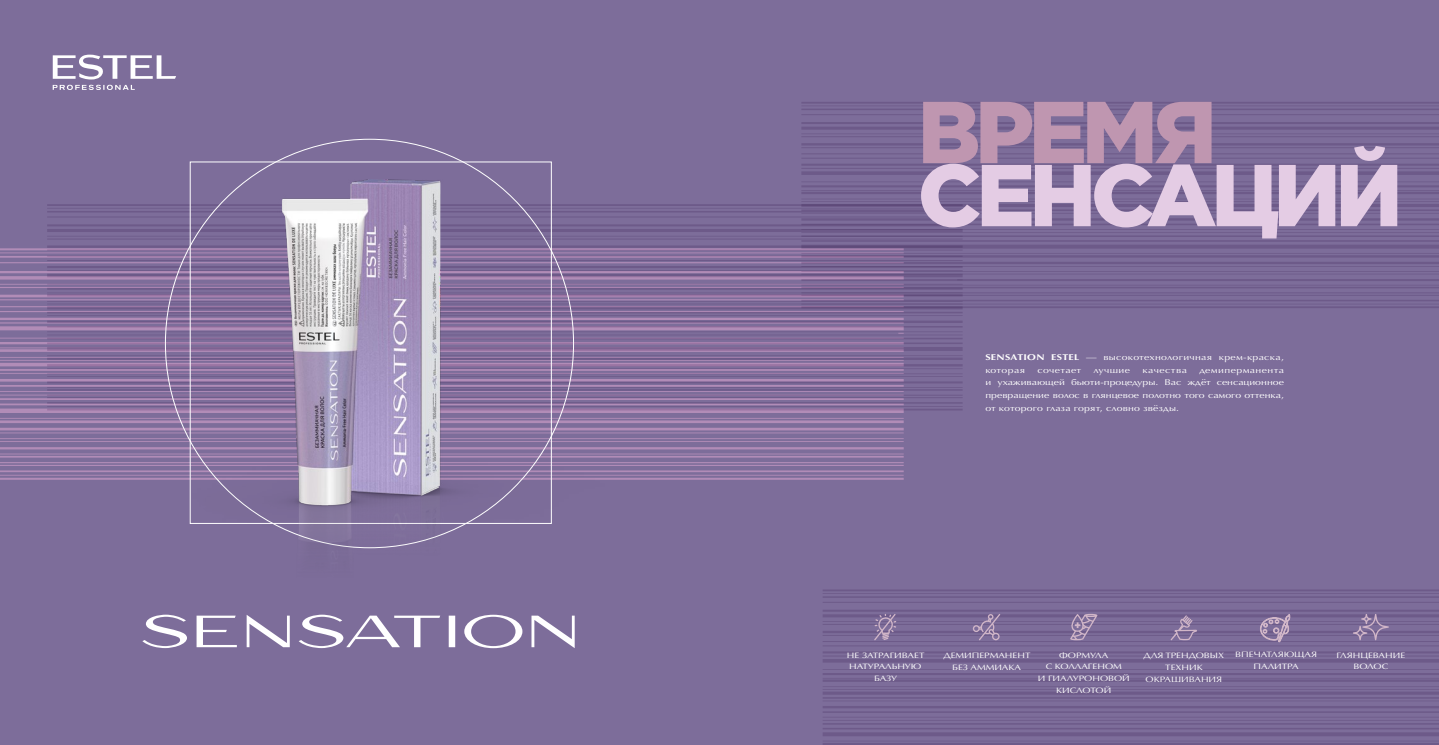
<style>
.page{position:relative;width:1439px;height:745px;background:#fff}
.page>*{position:absolute;margin:0;border:0;box-sizing:border-box;transform-origin:0 0}
.t1{font:900 87.5px "Gotham Pro";letter-spacing:-.06em;color:#e4cce4}
.t2{font:900 87.5px "Gotham Pro";letter-spacing:-.06em;color:#bf96b0}
.t3{font:8.4px/12.6px "Optima LTCYR";letter-spacing:.02em;color:#fff;scale:1.25 1}
.t4{font:8.4px "Optima LTCYR";letter-spacing:.04em;color:#fff;scale:1.25 1}
.t5{font:7.79px/11.7px "Optima LTCYR";color:#fff;text-align:center;scale:1.25 1}
.s1{font-weight:700}
</style>
<div class="page">
<div style="left:0;top:0;width:1439px;height:744px;background:#7d6d9a"></div>
<svg style="left:823px;top:590px;width:616px;height:154px"></svg>
<svg style="left:0;top:248px;width:903px;height:231px"></svg>
<svg style="left:47px;top:204px;width:915px;height:206px"></svg>
<svg style="left:142px;top:614px;width:433px;height:33px"></svg>
<img style="left:187px;top:179px;width:419px;height:370px">
<svg style="left:801px;top:102px;width:638px;height:206px"></svg>
<svg style="left:53px;top:55px;width:123px;height:24px"></svg>
<svg style="left:53px;top:85px;width:82px;height:5px"></svg>
<svg style="left:874px;top:613px;width:22px;height:27px"></svg>
<svg style="left:1070px;top:613px;width:27px;height:27px"></svg>
<svg style="left:1170px;top:615px;width:27px;height:25px"></svg>
<svg style="left:973px;top:613px;width:27px;height:27px"></svg>
<svg style="left:1353px;top:613px;width:35px;height:27px"></svg>
<svg style="left:1259px;top:610px;width:31px;height:32px"></svg>
<h1 class="t2" style="left:917px;top:81px;width:301px">ВРЕМЯ</h1>
<h1 class="t1" style="left:917px;top:144px;width:486px">СЕНСАЦИЙ</h1>
<p class="t3" style="left:985px;top:351px;width:240px"><span class="s1">SENSATION ESTEL</span> — высокотехнологичная крем-краска, которая</p>
<p class="t3" style="left:985px;top:363px;width:240px;text-align:justify;text-indent:214px">демиперманента и ухаживающей бьюти-процедуры. Вас ждёт сенсационное превращение волос в глянцевое полотно того самого оттенка, от которого глаза горят, словно звёзды.</p>
<p class="t4" style="left:1037px;top:364px;width:37px">сочетает</p>
<p class="t3" style="left:1093px;top:363px;width:31px">лучшие</p>
<p class="t4" style="left:1142px;top:364px;width:37px">качества</p>
<p class="t5" style="left:943px;top:649px;width:71px">ДЕМИПЕРМАНЕНТ<br>БЕЗ АММИАКА</p>
<p class="t5" style="left:1143px;top:649px;width:66px">ДЛЯ ТРЕНДОВЫХ<br>ТЕХНИК<br>ОКРАШИВАНИЯ</p>
<p class="t5" style="left:1235px;top:648px;width:67px">ВПЕЧАТЛЯЮЩАЯ<br>ПАЛИТРА</p>
<p class="t5" style="left:1336px;top:648px;width:56px">ГЛЯНЦЕВАНИЕ<br>ВОЛОС</p>
<p class="t5" style="left:847px;top:648px;width:64px">НЕ ЗАТРАГИВАЕТ<br>НАТУРАЛЬНУЮ<br>БАЗУ</p>
<p class="t5" style="left:1037px;top:648px;width:75px">ФОРМУЛА<br>С КОЛЛАГЕНОМ<br>И ГИАЛУРОНОВОЙ<br>КИСЛОТОЙ</p>
</div>
